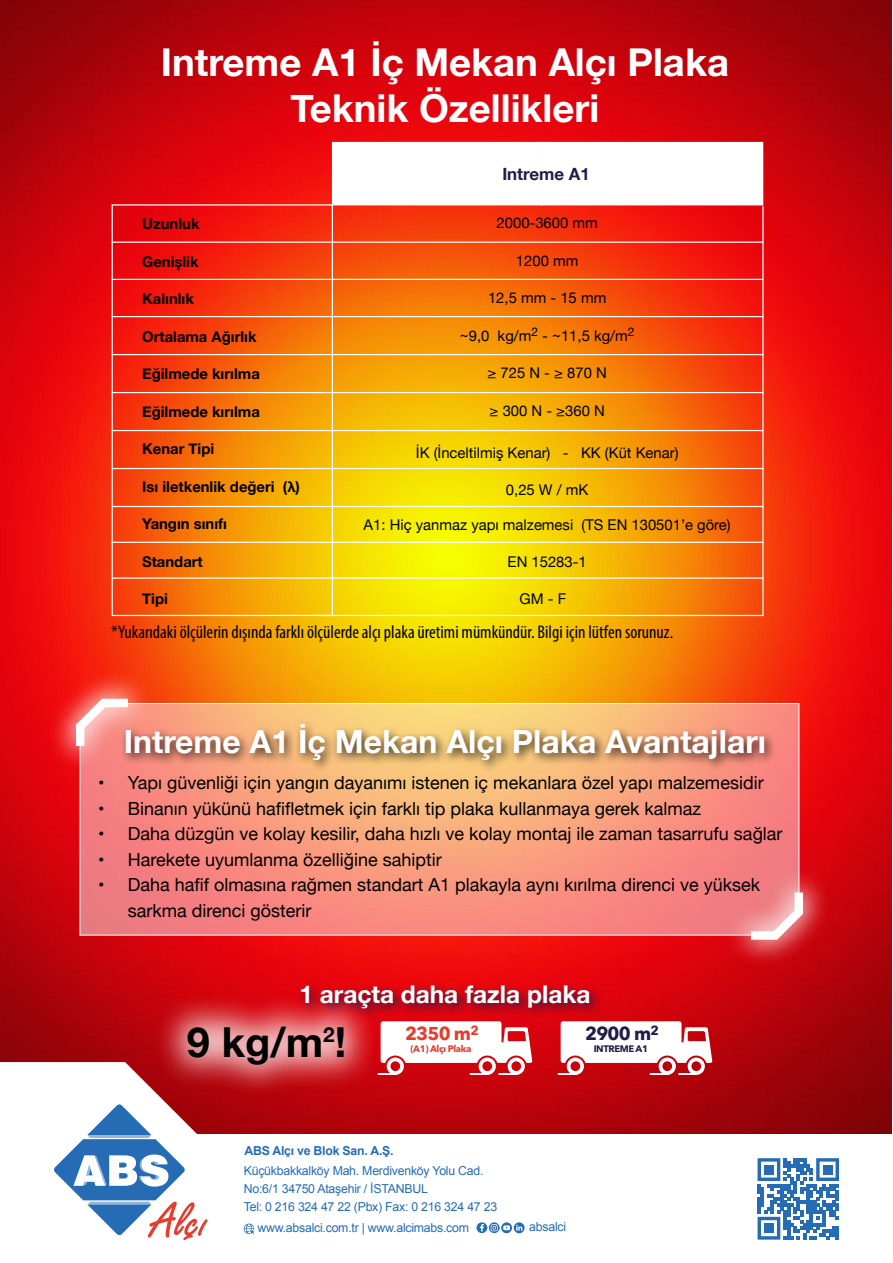
<style>
.page{position:relative;width:893px;height:1263px;background:#fff}
.page>*{position:absolute;margin:0;border:0;box-sizing:border-box;transform-origin:0 0}
.t1{font:700 41.4px "Helvetica Neue";color:#000}
.t2{font:700 38.4px/46.5px "Helvetica Neue";color:#fff;text-align:center}
.t3{font:700 31.95px "Helvetica Neue";color:#fff}
.t4{font:700 24.45px "Helvetica Neue";color:#fff}
.t5{font:700 18.6px "Avenir Next";color:#e73c2e}
.t6{font:700 18.6px "Avenir Next";color:#221c47}
.t7{font:condensed 18.3px "Myriad Pro";color:#000}
.t8{font:18px/25.5px "Helvetica Neue";color:#000}
.t9{font:700 16.95px "Helvetica Neue";color:#221c47}
.t10{font:14.85px "Helvetica Neue";color:#000}
.t11{font:700 14.85px "Helvetica Neue";color:#000}
.t12{font:12.3px/18.1px "Arial";letter-spacing:-.02em;color:#266cb4}
.t13{font:700 12.3px "Arial";letter-spacing:-.02em;color:#266cb4}
.t14{font:700 9.45px "Avenir Next";letter-spacing:-.04em;color:#e73c2e}
.t15{font:700 9.45px "Avenir Next";letter-spacing:-.04em;color:#221c47}
</style>
<div class="page">
<img style="left:0;top:0;width:892px;height:1134px">
<svg style="left:757px;top:1158px;width:82px;height:81px"></svg>
<div style="left:764px;top:1165px;width:10px;height:9px;background:#266cb4"></div>
<div style="left:823px;top:1165px;width:9px;height:9px;background:#266cb4"></div>
<div style="left:764px;top:1223px;width:10px;height:10px;background:#266cb4"></div>
<svg style="left:243px;top:1223px;width:12px;height:11px"></svg>
<svg style="left:476px;top:1222px;width:49px;height:11px"></svg>
<div style="left:295px;top:980px;width:308px;height:42px;background:#221c47;opacity:.93"></div>
<div style="left:153px;top:992px;width:225px;height:107px;background:#fff;opacity:.75"></div>
<svg style="left:378px;top:1021px;width:155px;height:54px"></svg>
<svg style="left:558px;top:1021px;width:155px;height:54px"></svg>
<svg style="left:79px;top:702px;width:721px;height:234px;background:#f7977f"></svg>
<svg style="left:49px;top:672px;width:105px;height:100px;background:#f2392f"></svg>
<svg style="left:72px;top:694px;width:64px;height:60px"></svg>
<svg style="left:725px;top:866px;width:105px;height:100px;background:#db363d"></svg>
<svg style="left:742px;top:884px;width:65px;height:60px;background:#ed9296"></svg>
<div style="left:120px;top:720px;width:657px;height:53px;background:#000;opacity:.75"></div>
<svg style="left:0;top:1062px;width:229px;height:178px"></svg>
<div style="left:112px;top:204px;width:221px;height:412px;border:1px solid #fff"></div>
<div style="left:541px;top:142px;width:222px;height:63px;background:#fff"></div>
<div style="left:332px;top:142px;width:210px;height:63px;background:#fff"></div>
<hr style="left:112px;top:242px;width:651px;height:1px;background:#fff">
<hr style="left:112px;top:279px;width:651px;height:1px;background:#fff">
<hr style="left:112px;top:316px;width:651px;height:1px;background:#fff">
<hr style="left:112px;top:354px;width:651px;height:1px;background:#fff">
<hr style="left:112px;top:392px;width:651px;height:1px;background:#fff">
<hr style="left:112px;top:430px;width:651px;height:1px;background:#fff">
<hr style="left:112px;top:468px;width:651px;height:1px;background:#fff">
<hr style="left:112px;top:506px;width:651px;height:1px;background:#fff">
<hr style="left:111px;top:542px;width:652px;height:1px;background:#fff">
<hr style="left:112px;top:577px;width:651px;height:2px;background:#fff">
<hr style="left:319px;top:615px;width:444px;height:1px;background:#fff">
<hr style="left:762px;top:206px;width:2px;height:410px;background:#fff">
<h2 class="t2" style="left:161px;top:40px;width:570px">Intreme A1 İç Mekan Alçı Plaka<br>Teknik Özellikleri</h2>
<p class="t11" style="left:142px;top:212px;width:59px">Uzunluk</p>
<p class="t11" style="left:142px;top:250px;width:58px">Genişlik</p>
<p class="t11" style="left:142px;top:287px;width:53px">Kalınlık</p>
<p class="t11" style="left:142px;top:325px;width:116px">Ortalama Ağırlık</p>
<p class="t11" style="left:142px;top:362px;width:119px">Eğilmede kırılma</p>
<p class="t11" style="left:142px;top:400px;width:119px">Eğilmede kırılma</p>
<p class="t11" style="left:142px;top:437px;width:74px">Kenar Tipi</p>
<p class="t11" style="left:142px;top:475px;width:159px">Isı iletkenlik değeri (λ)</p>
<p class="t11" style="left:142px;top:512px;width:86px">Yangın sınıfı</p>
<p class="t11" style="left:142px;top:550px;width:62px">Standart</p>
<p class="t11" style="left:142px;top:587px;width:27px">Tipi</p>
<p class="t9" style="left:502px;top:161px;width:89px">Intreme A1</p>
<p class="t10" style="left:497px;top:212px;width:103px">2000-3600 mm</p>
<p class="t10" style="left:516px;top:250px;width:64px">1200 mm</p>
<p class="t10" style="left:488px;top:287px;width:120px">12,5 mm - 15 mm</p>
<p class="t10" style="left:460px;top:325px;width:176px">~9,0 kg/m<sup>2</sup> - ~11,5 kg/m<sup>2</sup></p>
<p class="t10" style="left:488px;top:362px;width:121px">≥725N-≥870N</p>
<p class="t10" style="left:490px;top:400px;width:117px">≥ 300 N - ≥360 N</p>
<p class="t10" style="left:416px;top:441px;width:264px">İK (İnceltilmiş Kenar) - KK (Küt Kenar)</p>
<p class="t10" style="left:506px;top:479px;width:84px">0,25 W / mK</p>
<p class="t10" style="left:364px;top:513px;width:369px">A1: Hiç yanmaz yapı malzemesi (TS EN 130501’e göre)</p>
<p class="t10" style="left:508px;top:551px;width:81px">EN 15283-1</p>
<p class="t10" style="left:520px;top:588px;width:48px">GM - F</p>
<p class="t7" style="left:111px;top:621px;width:563px">*Yukarıdaki ölçülerin dışında farklı ölçülerde alçı plaka üretimi mümkündür. Bilgi için lütfen sorunuz.</p>
<h3 class="t3" style="left:124px;top:717px;width:644px">Intreme A1 İç Mekan Alçı Plaka Avantajları</h3>
<p class="t8" style="left:98px;top:771px;width:667px">• Yapı güvenliği için yangın dayanımı istenen iç mekanlara özel yapı malzemesidir</p>
<p class="t8" style="left:98px;top:797px;width:604px">• Binanın yükünü hafifletmek için farklı tip plaka kullanmaya gerek kalmaz</p>
<p class="t8" style="left:98px;top:822px;width:686px">• Daha düzgün ve kolay kesilir, daha hızlı ve kolay montaj ile zaman tasarrufu sağlar</p>
<p class="t8" style="left:98px;top:848px;width:345px">• Harekete uyumlanma özelliğine sahiptir</p>
<p class="t8" style="left:128px;top:873px;width:634px;text-indent:-30px">• Daha hafif olmasına rağmen standart A1 plakayla aynı kırılma direnci ve yüksek sarkma direnci gösterir</p>
<h3 class="t4" style="left:299px;top:975px;width:292px">1 araçta daha fazla plaka</h3>
<h1 class="t1" style="left:187px;top:1009px;width:161px">9 kg/m<sup>2</sup>!</h1>
<p class="t5" style="left:405px;top:1018px;width:75px">2350 m<sup>2</sup></p>
<p class="t6" style="left:585px;top:1018px;width:75px">2900 m<sup>2</sup></p>
<p class="t15" style="left:594px;top:1040px;width:56px">INTREME A1</p>
<p class="t14" style="left:410px;top:1040px;width:63px">(A1) Alçı Plaka</p>
<p class="t13" style="left:244px;top:1142px;width:151px">ABS Alçı ve Blok San. A.Ş.</p>
<p class="t12" style="left:244px;top:1162px;width:255px">Küçükbakkalköy Mah. Merdivenköy Yolu Cad.<br>No:6/1 34750 Ataşehir / İSTANBUL<br>Tel: 0 216 324 47 22 (Pbx) Fax: 0 216 324 47 23</p>
<p class="t12" style="left:257px;top:1219px;width:213px">www.absalci.com.tr | www.alcimabs.com</p>
<p class="t12" style="left:529px;top:1218px;width:38px">absalci</p>
</div>
